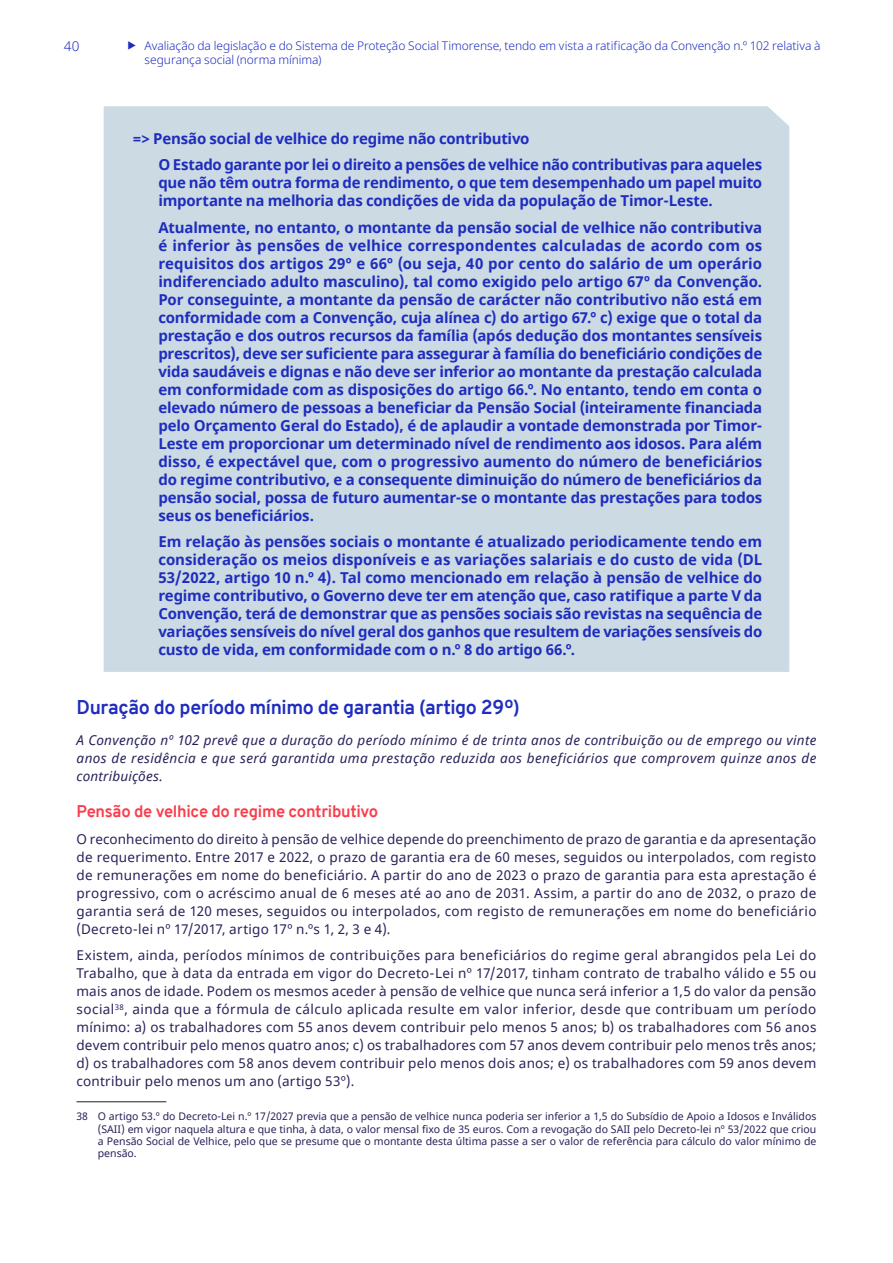
<style>
.page{position:relative;width:893px;height:1263px;background:#fff}
.page>*{position:absolute;margin:0;border:0;box-sizing:border-box;transform-origin:0 0}
.Heading_level_3_ILO{font:700 19.5px "Overpass";letter-spacing:-.02em;color:#1e2dbe}
.Heading_level_4_red{font:700 16.5px "Overpass";letter-spacing:-.02em;color:#fa3c4b}
.Body_text_blue{font:700 15px/18px "Noto Sans";letter-spacing:-.015em;color:#1e2dbe;text-align:justify}
.Body_text_darkblue{font:13.5px/18px "Noto Sans";letter-spacing:.02em;color:#262259;text-align:justify}
.Body_text_darkblue-2{font:italic 13.5px/18px "Noto Sans";letter-spacing:.03em;color:#262259;text-align:justify}
.t1{font:300 13.5px "Noto Sans";color:#1e2dbe}
.t2{font:300 12px/14.4px "Noto Sans";letter-spacing:-.005em;color:#1e2dbe}
.footnote{font:10.5px/12px "Noto Sans";color:#262259;text-align:justify}
</style>
<div class="page">
<hr style="left:77px;top:1101px;width:89px;height:1px;background:#231f20">
<div style="left:104px;top:106px;width:685px;height:566px;background:#ccdae4"></div>
<p class="t1" style="left:64px;top:37px;width:17px">40</p>
<p class="t2" style="left:145px;top:39px;width:677px">Avaliação da legislação e do Sistema de Proteção Social Timorense, tendo em vista a ratificação da Convenção n.º 102 relativa à segurança social (norma mínima)</p>
<p class="Body_text_blue" style="left:133px;top:130px;width:398px">=&gt; Pensão social de velhice do regime não contributivo</p>
<p class="Body_text_blue" style="left:158px;top:156px;width:605px">O Estado garante por lei o direito a pensões de velhice não contributivas para aqueles que não têm outra forma de rendimento, o que tem desempenhado um papel muito importante na melhoria das condições de vida da população de Timor-Leste.</p>
<p class="Body_text_blue" style="left:158px;top:219px;width:605px">Atualmente, no entanto, o montante da pensão social de velhice não contributiva é inferior às pensões de velhice correspondentes calculadas de acordo com os requisitos dos artigos 29º e 66º (ou seja, 40 por cento do salário de um operário indiferenciado adulto masculino), tal como exigido pelo artigo 67º da Convenção.<br>Por conseguinte, a montante da pensão de carácter não contributivo não está em conformidade com a Convenção, cuja alínea c) do artigo 67.º c) exige que o total da prestação e dos outros recursos da família (após dedução dos montantes sensíveis prescritos), deve ser suficiente para assegurar à família do beneficiário condições de vida saudáveis e dignas e não deve ser inferior ao montante da prestação calculada em conformidade com as disposições do artigo 66.º. No entanto, tendo em conta o elevado número de pessoas a beneficiar da Pensão Social (inteiramente financiada pelo Orçamento Geral do Estado), é de aplaudir a vontade demonstrada por Timor-Leste em proporcionar um determinado nível de rendimento aos idosos. Para além disso, é expectável que, com o progressivo aumento do número de beneficiários do regime contributivo, e a consequente diminuição do número de beneficiários da pensão social, possa de futuro aumentar-se o montante das prestações para todos seus os beneficiários.</p>
<p class="Body_text_blue" style="left:158px;top:533px;width:605px">Em relação às pensões sociais o montante é atualizado periodicamente tendo em consideração os meios disponíveis e as variações salariais e do custo de vida (DL 53/2022, artigo 10 n.º 4). Tal como mencionado em relação à pensão de velhice do regime contributivo, o Governo deve ter em atenção que, caso ratifique a parte V da Convenção, terá de demonstrar que as pensões sociais são revistas na sequência de variações sensíveis do nível geral dos ganhos que resultem de variações sensíveis do custo de vida, em conformidade com o n.º 8 do artigo 66.º.</p>
<p class="Heading_level_3_ILO" style="left:77px;top:693px;width:445px">Duração do período mínimo de garantia (artigo 29º)</p>
<p class="Body_text_darkblue-2" style="left:77px;top:730px;width:741px">A Convenção nº 102 prevê que a duração do período mínimo é de trinta anos de contribuição ou de emprego ou vinte anos de residência e que será garantida uma prestação reduzida aos beneficiários que comprovem quinze anos de contribuições.</p>
<p class="Heading_level_4_red" style="left:77px;top:800px;width:303px">Pensão de velhice do regime contributivo</p>
<p class="Body_text_darkblue" style="left:77px;top:830px;width:741px">O reconhecimento do direito à pensão de velhice depende do preenchimento de prazo de garantia e da apresentação de requerimento. Entre 2017 e 2022, o prazo de garantia era de 60 meses, seguidos ou interpolados, com registo de remunerações em nome do beneficiário. A partir do ano de 2023 o prazo de garantia para esta aprestação é progressivo, com o acréscimo anual de 6 meses até ao ano de 2031. Assim, a partir do ano de 2032, o prazo de garantia será de 120 meses, seguidos ou interpolados, com registo de remunerações em nome do beneficiário (Decreto-lei nº 17/2017, artigo 17º n.ºs 1, 2, 3 e 4).</p>
<p class="Body_text_darkblue" style="left:77px;top:947px;width:741px">Existem, ainda, períodos mínimos de contribuições para beneficiários do regime geral abrangidos pela Lei do Trabalho, que à data da entrada em vigor do Decreto-Lei nº 17/2017, tinham contrato de trabalho válido e 55 ou mais anos de idade. Podem os mesmos aceder à pensão de velhice que nunca será inferior a 1,5 do valor da pensão social<sup>38</sup>, ainda que a fórmula de cálculo aplicada resulte em valor inferior, desde que contribuam um período mínimo: a) os trabalhadores com 55 anos devem contribuir pelo menos 5 anos; b) os trabalhadores com 56 anos devem contribuir pelo menos quatro anos; c) os trabalhadores com 57 anos devem contribuir pelo menos três anos; d) os trabalhadores com 58 anos devem contribuir pelo menos dois anos; e) os trabalhadores com 59 anos devem contribuir pelo menos um ano (artigo 53º).</p>
<p class="footnote" style="left:98px;top:1111px;width:720px;text-indent:-21px">38 O artigo 53.º do Decreto-Lei n.º 17/2027 previa que a pensão de velhice nunca poderia ser inferior a 1,5 do Subsídio de Apoio a Idosos e Inválidos (SAII) em vigor naquela altura e que tinha, à data, o valor mensal fixo de 35 euros. Com a revogação do SAII pelo Decreto-lei nº 53/2022 que criou a Pensão Social de Velhice, pelo que se presume que o montante desta última passe a ser o valor de referência para cálculo do valor mínimo de pensão.</p>
</div>
